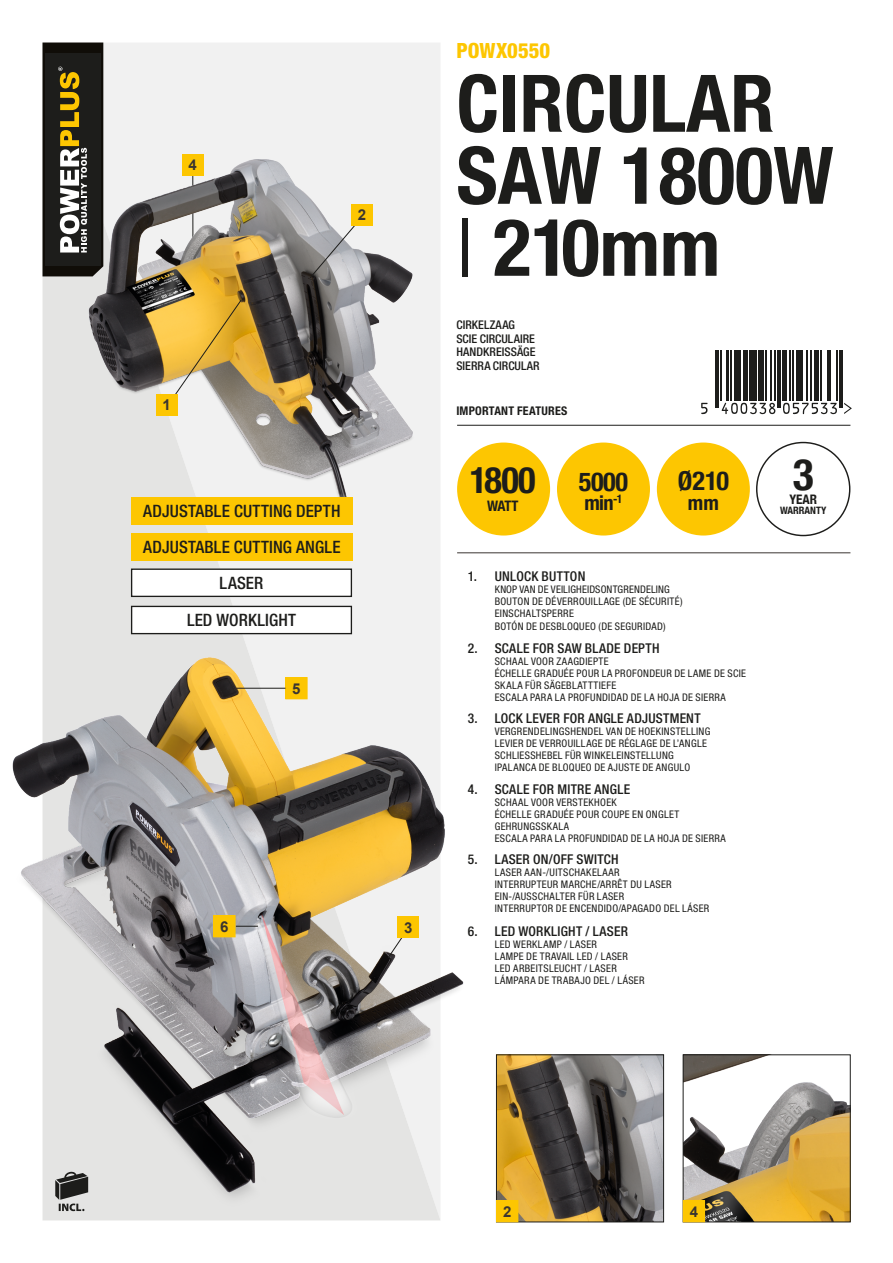
<style>
.page{position:relative;width:893px;height:1263px;background:#fff}
.page>*{position:absolute;margin:0;border:0;box-sizing:border-box;transform-origin:0 0}
.t1{font:700 condensed 79.5px/72px "Helvetica Neue LT Std";color:#1d1d1b}
.t2{font:700 condensed 43.8px "Helvetica Neue";color:#1d1d1b}
.t3{font:700 condensed 36.45px "Helvetica Neue LT Std";color:#1d1d1b}
.t4{font:700 condensed 26.25px "Helvetica Neue";letter-spacing:-.015em;color:#1d1d1b}
.t5{font:800 condensed 21px "Helvetica Neue LT Std";letter-spacing:.005em;color:#fdc601}
.t6{font:700 condensed 20.4px "Helvetica Neue";color:#1d1d1b}
.t7{font:500 condensed 17.1px "Helvetica Neue LT Std";letter-spacing:.01em;color:#1d1d1b}
.t8{font:700 15px "Arial";color:#3a3531}
.t9{font:700 condensed 14.55px "Helvetica Neue LT Std";color:#1d1d1b}
.t10{font:500 condensed 13.5px "Helvetica Neue LT Std";letter-spacing:.02em;color:#1d1d1b}
.t11{font:700 condensed 13.05px "Helvetica Neue";color:#1d1d1b}
.t12{font:500 condensed 12px/13.5px "Helvetica Neue LT Std";letter-spacing:.005em;color:#1d1d1b}
.t13{font:700 condensed 12px "Helvetica Neue LT Std";letter-spacing:.02em;color:#1d1d1b}
.t14{font:condensed 10.5px/12px "Helvetica Neue LT Std";letter-spacing:.03em;color:#1d1d1b}
.t15{font:700 condensed 10.2px "Helvetica Neue";color:#1d1d1b}
.s1{color:#fff}
.s2{font-weight:400;color:#fff}
.s3{font-family:"Helvetica Neue LT Std"}
</style>
<div class="page">
<svg style="left:43px;top:43px;width:397px;height:1177px;fill:#f1f1f1"></svg>
<hr style="left:457px;top:552px;width:393px;height:1px;background:#3a3531">
<hr style="left:457px;top:425px;width:393px;height:1px;background:#1d1d1b">
<div style="left:457px;top:442px;width:93px;height:93px;background:#fdc601;border-radius:50%"></div>
<div style="left:657px;top:442px;width:93px;height:93px;background:#fdc601;border-radius:50%"></div>
<div style="left:557px;top:442px;width:93px;height:93px;background:#fdc601;border-radius:50%"></div>
<svg style="left:701px;top:351px;width:144px;height:64px"></svg>
<hr style="left:715px;top:351px;width:1px;height:57px;background:#1d1d1b">
<hr style="left:718px;top:351px;width:1px;height:57px;background:#1d1d1b">
<hr style="left:720px;top:351px;width:2px;height:50px;background:#1d1d1b">
<hr style="left:726px;top:351px;width:3px;height:50px;background:#1d1d1b">
<hr style="left:730px;top:351px;width:1px;height:50px;background:#1d1d1b">
<hr style="left:734px;top:351px;width:4px;height:50px;background:#1d1d1b">
<hr style="left:739px;top:351px;width:2px;height:50px;background:#1d1d1b">
<hr style="left:743px;top:351px;width:4px;height:50px;background:#1d1d1b">
<div style="left:749px;top:351px;width:5px;height:50px;background:#1d1d1b"></div>
<hr style="left:755px;top:351px;width:2px;height:50px;background:#1d1d1b">
<div style="left:758px;top:351px;width:6px;height:50px;background:#1d1d1b"></div>
<hr style="left:765px;top:351px;width:1px;height:50px;background:#1d1d1b">
<hr style="left:770px;top:351px;width:2px;height:50px;background:#1d1d1b">
<hr style="left:774px;top:351px;width:2px;height:50px;background:#1d1d1b">
<hr style="left:777px;top:351px;width:1px;height:57px;background:#1d1d1b">
<hr style="left:780px;top:351px;width:1px;height:57px;background:#1d1d1b">
<hr style="left:782px;top:351px;width:4px;height:50px;background:#1d1d1b">
<hr style="left:789px;top:351px;width:2px;height:50px;background:#1d1d1b">
<hr style="left:792px;top:351px;width:1px;height:50px;background:#1d1d1b">
<hr style="left:796px;top:351px;width:4px;height:50px;background:#1d1d1b">
<hr style="left:801px;top:351px;width:2px;height:50px;background:#1d1d1b">
<hr style="left:807px;top:351px;width:1px;height:50px;background:#1d1d1b">
<hr style="left:811px;top:351px;width:1px;height:50px;background:#1d1d1b">
<hr style="left:815px;top:351px;width:4px;height:50px;background:#1d1d1b">
<hr style="left:820px;top:351px;width:2px;height:50px;background:#1d1d1b">
<hr style="left:827px;top:351px;width:1px;height:50px;background:#1d1d1b">
<hr style="left:830px;top:351px;width:1px;height:50px;background:#1d1d1b">
<hr style="left:836px;top:351px;width:2px;height:50px;background:#1d1d1b">
<hr style="left:839px;top:351px;width:1px;height:57px;background:#1d1d1b">
<hr style="left:842px;top:351px;width:1px;height:57px;background:#1d1d1b">
<svg style="left:701px;top:403px;width:7px;height:11px"></svg>
<svg style="left:722px;top:403px;width:53px;height:11px"></svg>
<svg style="left:783px;top:403px;width:54px;height:11px"></svg>
<svg style="left:844px;top:403px;width:8px;height:11px"></svg>
<img style="left:685px;top:1056px;width:163px;height:164px">
<div style="left:683px;top:1054px;width:167px;height:168px;border:1px solid #1d1d1b"></div>
<img style="left:498px;top:1056px;width:164px;height:164px">
<div style="left:496px;top:1054px;width:168px;height:168px;border:1px solid #1d1d1b"></div>
<div style="left:497px;top:1200px;width:21px;height:22px;background:#fdc601"></div>
<div style="left:496px;top:1200px;width:22px;height:22px;border:1px solid #fdc601"></div>
<div style="left:683px;top:1200px;width:22px;height:22px;background:#fdc601"></div>
<div style="left:132px;top:606px;width:219px;height:28px;background:#fff"></div>
<div style="left:131px;top:606px;width:221px;height:28px;border:1px solid #1d1d1b"></div>
<div style="left:132px;top:569px;width:219px;height:27px;background:#fff"></div>
<div style="left:131px;top:568px;width:221px;height:29px;border:1px solid #1d1d1b"></div>
<img style="left:75px;top:117px;width:353px;height:406px">
<svg style="left:310px;top:216px;width:53px;height:62px"></svg>
<div style="left:351px;top:204px;width:22px;height:21px;background:#fdc601"></div>
<svg style="left:166px;top:299px;width:76px;height:108px;background:#dab662"></svg>
<div style="left:156px;top:394px;width:21px;height:21px;background:#fdc601"></div>
<img style="left:12px;top:634px;width:452px;height:584px">
<div style="left:286px;top:678px;width:21px;height:21px;background:#fdc601"></div>
<div style="left:285px;top:677px;width:22px;height:22px;border:1px solid #fdc601"></div>
<hr style="left:236px;top:688px;width:49px;height:1px;background:#1d1d1b">
<div style="left:214px;top:915px;width:21px;height:22px;background:#fdc601"></div>
<div style="left:213px;top:915px;width:22px;height:22px;border:1px solid #fdc601"></div>
<svg style="left:236px;top:926px;width:22px;height:1px"></svg>
<svg style="left:388px;top:926px;width:22px;height:32px"></svg>
<div style="left:398px;top:916px;width:21px;height:22px;background:#fdc601"></div>
<svg style="left:55px;top:1171px;width:33px;height:40px"></svg>
<div style="left:131px;top:533px;width:221px;height:28px;background:#fdc601"></div>
<div style="left:131px;top:497px;width:221px;height:28px;background:#fdc601"></div>
<svg style="left:43px;top:43px;width:60px;height:233px;background:#413d30"></svg>
<h3 class="t8" style="left:188px;top:155px;width:10px">4</h3>
<h3 class="t8" style="left:358px;top:205px;width:10px">2</h3>
<h3 class="t8" style="left:163px;top:395px;width:10px">1</h3>
<h3 class="t7" style="left:143px;top:501px;width:199px">ADJUSTABLE CUTTING DEPTH</h3>
<h3 class="t7" style="left:143px;top:536px;width:199px">ADJUSTABLE CUTTING ANGLE</h3>
<h3 class="t7" style="left:220px;top:573px;width:45px">LASER</h3>
<h3 class="t7" style="left:187px;top:610px;width:111px">LED WORKLIGHT</h3>
<h3 class="t8" style="left:292px;top:678px;width:10px">5</h3>
<h3 class="t8" style="left:220px;top:916px;width:10px">6</h3>
<h3 class="t8" style="left:404px;top:917px;width:10px">3</h3>
<h3 class="t5" style="left:456px;top:37px;width:95px">POWX0550</h3>
<h1 class="t1" style="left:456px;top:66px;width:379px">CIRCULAR<br>SAW <span class="s1">1800W </span><span class="s2">|</span> <span class="s1">210mm</span></h1>
<p class="t12" style="left:456px;top:318px;width:85px">CIRKELZAAG<br>SCIE CIRCULAIRE<br>HANDKREISSÄGE<br>SIERRA CIRCULAR</p>
<p class="t13" style="left:456px;top:403px;width:112px">IMPORTANT FEATURES</p>
<h3 class="t3" style="left:470px;top:458px;width:67px">1800</h3>
<h3 class="t9" style="left:487px;top:497px;width:33px">WATT</h3>
<h3 class="t4" style="left:579px;top:460px;width:51px">5000</h3>
<h3 class="t6" style="left:584px;top:485px;width:39px">min<sup>-1</sup></h3>
<h3 class="t4" style="left:678px;top:459px;width:53px"><span class="s3">Ø</span>210</h3>
<h3 class="t6" style="left:688px;top:486px;width:32px">mm</h3>
<p class="t10" style="left:468px;top:568px;width:119px">1. UNLOCK BUTTON</p>
<p class="t14" style="left:495px;top:583px;width:189px">KNOP VAN DE VEILIGHEIDSONTGRENDELING<br>BOUTON DE DÉVERROUILLAGE (DE SÉCURITÉ)<br>EINSCHALTSPERRE</p>
<p class="t14" style="left:495px;top:620px;width:172px">BOTÓN DE DESBLOQUEO (DE SEGURIDAD)</p>
<p class="t10" style="left:468px;top:640px;width:193px">2. SCALE FOR SAW BLADE DEPTH</p>
<p class="t14" style="left:495px;top:655px;width:253px">SCHAAL VOOR ZAAGDIEPTE<br>ÉCHELLE GRADUÉE POUR LA PROFONDEUR DE LAME DE SCIE SKALA FÜR SÄGEBLATTTIEFE<br>ESCALA PARA LA PROFUNDIDAD DE LA HOJA DE SIERRA</p>
<p class="t10" style="left:468px;top:710px;width:234px">3. LOCK LEVER FOR ANGLE ADJUSTMENT</p>
<p class="t14" style="left:495px;top:725px;width:217px">VERGRENDELINGSHENDEL VAN DE HOEKINSTELLING LEVIER DE VERROUILLAGE DE RÉGLAGE DE L’ANGLE SCHLIESSHEBEL FÜR WINKELEINSTELLUNG IPALANCA DE BLOQUEO DE AJUSTE DE ANGULO</p>
<p class="t10" style="left:468px;top:781px;width:164px">4. SCALE FOR MITRE ANGLE</p>
<p class="t14" style="left:495px;top:796px;width:233px">SCHAAL VOOR VERSTEKHOEK<br>ÉCHELLE GRADUÉE POUR COUPE EN ONGLET<br>GEHRUNGSSKALA<br>ESCALA PARA LA PROFUNDIDAD DE LA HOJA DE SIERRA</p>
<p class="t10" style="left:468px;top:851px;width:152px">5. LASER ON/OFF SWITCH</p>
<p class="t14" style="left:495px;top:866px;width:216px">LASER AAN-/UITSCHAKELAAR<br>INTERRUPTEUR MARCHE/ARRÊT DU LASER EIN-/AUSSCHALTER FÜR LASER<br>INTERRUPTOR DE ENCENDIDO/APAGADO DEL LÁSER</p>
<p class="t10" style="left:468px;top:923px;width:162px">6. LED WORKLIGHT / LASER</p>
<p class="t14" style="left:495px;top:938px;width:151px">LED WERKLAMP / LASER<br>LAMPE DE TRAVAIL LED / LASER<br>LED ARBEITSLEUCHT / LASER<br>LÁMPARA DE TRABAJO DEL / LÁSER</p>
<h2 class="t2" style="left:793px;top:438px;width:22px">3</h2>
<p class="t11" style="left:789px;top:488px;width:29px">YEAR</p>
<p class="t15" style="left:780px;top:502px;width:48px">WARRANTY</p>
<h3 class="t8" style="left:503px;top:1201px;width:10px">2</h3>
<h3 class="t8" style="left:690px;top:1201px;width:10px">4</h3>
</div>
